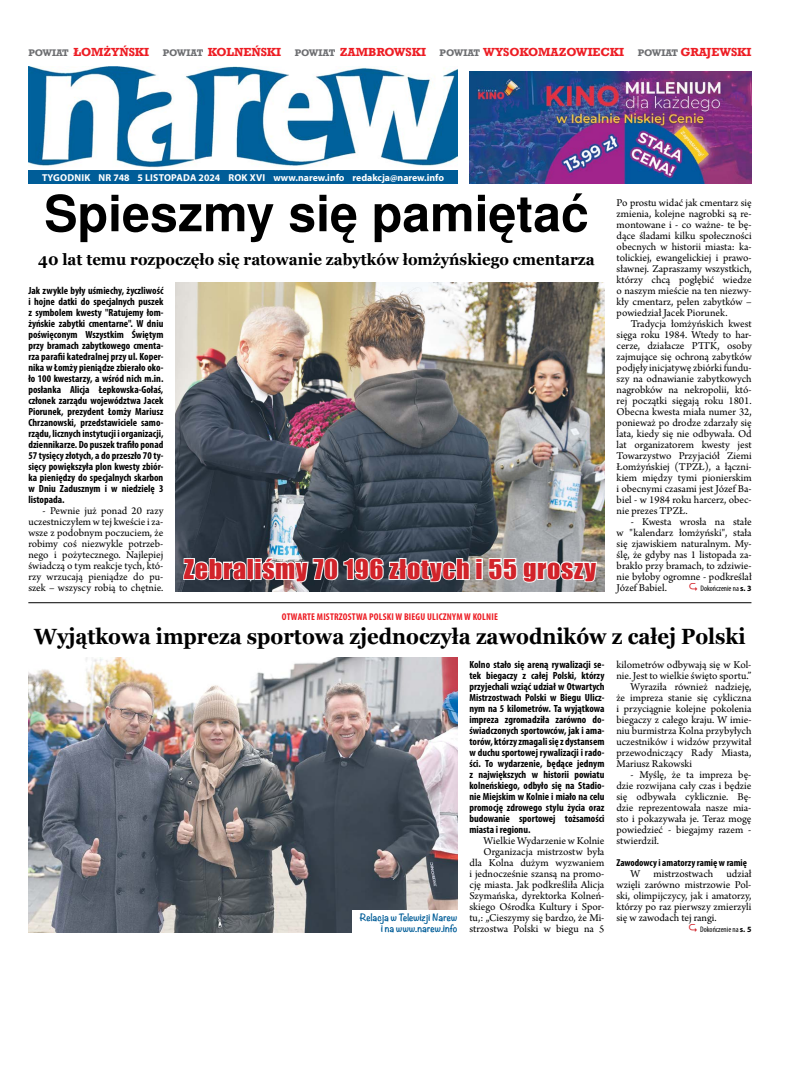
<style>
.page{position:relative;width:794px;height:1092px;background:#fff}
.page>*{position:absolute;margin:0;border:0;box-sizing:border-box;transform-origin:0 0}
.t1{font:700 50px "Nimbus San L";color:#000}
.t2{font:25px "Impact";letter-spacing:.025em;color:#d2232a;scale:1.04 1}
.t3{font:700 22px "Georgia";color:#000;scale:.92 1}
.t4{font:700 16px "Georgia";color:#000;scale:.94 1}
.t5{font:11px/11px "Arno Pro";color:#000;text-align:justify}
.t6{font:700 11px "Rockwell";color:#ed1d24}
.t7{font:700 condensed 10.4px/11px "Myriad Pro";color:#000;text-align:justify}
.t8{font:700 10px "Myriad Pro";color:#fff}
.t9{font:700 condensed 10px "Myriad Pro";color:#000}
.t10{font:700 condensed 9.8px "Myriad Pro";letter-spacing:.02em;color:#ed1d24}
.t11{font:700 9px/11px "Noteworthy";color:#005d98;text-align:right}
.t12{font:condensed 8px "Myriad Pro";color:#000}
.s1{font-size:9px;color:#6d6e71}
.s2{font-weight:700;font-stretch:normal}
</style>
<div class="page">
<img style="left:28px;top:66px;width:430px;height:102px">
<div style="left:28px;top:170px;width:430px;height:14px;background:#005d98"></div>
<img style="left:469px;top:71px;width:282px;height:113px">
<img style="left:175px;top:283px;width:429px;height:308px">
<hr style="left:28px;top:602px;width:723px;height:1px;background:#000">
<img style="left:28px;top:657px;width:429px;height:275px">
<svg style="left:182px;top:557px;width:65px;height:24px"></svg>
<div style="left:247px;top:558px;width:7px;height:22px;border:2px solid #fff"></div>
<svg style="left:253px;top:555px;width:345px;height:36px"></svg>
<div style="left:352px;top:910px;width:105px;height:33px;background:#fff"></div>
<p class="t6" style="left:28px;top:45px;width:724px"><span class="s1">POWIAT</span> ŁOMŻYŃSKI <span class="s1">POWIAT</span> KOLNEŃSKI <span class="s1">POWIAT</span> ZAMBROWSKI <span class="s1">POWIAT</span> WYSOKOMAZOWIECKI <span class="s1">POWIAT</span> GRAJEWSKI</p>
<p class="t8" style="left:42px;top:171px;width:403px">TYGODNIK NR 748 5 LISTOPADA 2024 ROK XVI www.narew.info redakcja@narew.info</p>
<h1 class="t1" style="left:44px;top:178px;width:546px">Spieszmy się pamiętać</h1>
<h3 class="t4" style="left:38px;top:247px;width:593px">40 lat temu rozpoczęło się ratowanie zabytków łomżyńskiego cmentarza</h3>
<p class="t7" style="left:28px;top:284px;width:137px">Jak zwykle były uśmiechy, życzliwość i hojne datki do specjalnych puszek z symbolem kwesty "Ratujemy łom&shy;żyńskie zabytki cmentarne". W dniu poświęconym Wszystkim Świętym przy bramach zabytkowego cmenta&shy;rza parafii katedralnej przy ul. Koper&shy;nika w Łomży pieniądze zbierało oko&shy;ło 100 kwestarzy, a wśród nich m.in. posłanka Alicja Łepkowska-Gołaś, członek zarządu województwa Jacek Piorunek, prezydent Łomży Mariusz Chrzanowski, przedstawiciele samo&shy;rządu, licznych instytucji i organizacji, dziennikarze. Do puszek trafiło ponad 57 tysięcy złotych, a do przeszło 70 ty&shy;sięcy powiększyła plon kwesty zbiór&shy;ka pieniędzy do specjalnych skarbon w Dniu Zadusznym i w niedzielę 3 listopada.</p>
<p class="t5" style="left:28px;top:505px;width:137px;text-indent:14px">- Pewnie już ponad 20 razy uczestniczyłem w tej kweście i za&shy;wsze z podobnym poczuciem, że robimy coś niezwykle potrzeb&shy;nego i pożytecznego. Najlepiej świadczą o tym reakcje tych, któ&shy;rzy wrzucają pieniądze do pu&shy;szek – wszyscy robią to chętnie.</p>
<h2 class="t2" style="left:184px;top:549px;width:398px">Zebraliśmy 70 196 złotych i 55 groszy</h2>
<p class="t5" style="left:616px;top:197px;width:137px">Po prostu widać jak cmentarz się zmienia, kolejne nagrobki są re&shy;montowane i - co ważne- te bę&shy;dące śladami kilku społeczności obecnych w historii miasta: ka&shy;tolickiej, ewangelickiej i prawo&shy;sławnej. Zapraszamy wszystkich, którzy chcą pogłębić wiedze o naszym mieście na ten niezwy&shy;kły cmentarz, pełen zabytków – powiedział Jacek Piorunek.</p>
<p class="t5" style="left:616px;top:318px;width:137px;text-indent:14px">Tradycja łomżyńskich kwest sięga roku 1984. Wtedy to har&shy;cerze, działacze PTTK, osoby zajmujące się ochroną zabytków podjęły inicjatywę zbiórki fundu&shy;szy na odnawianie zabytkowych nagrobków na nekropolii, któ&shy;rej początki sięgają roku 1801.<br>Obecna kwesta miała numer 32, ponieważ po drodze zdarzały się lata, kiedy się nie odbywała. Od lat organizatorem kwesty jest Towarzystwo Przyjaciół Ziemi Łomżyńskiej (TPZŁ), a łączni&shy;kiem między tymi pionierskim i obecnymi czasami jest Józef Ba&shy;biel - w 1984 roku harcerz, obec&shy;nie prezes TPZŁ.</p>
<p class="t5" style="left:616px;top:516px;width:137px;text-indent:14px">- Kwesta wrosła na stałe w "kalendarz łomżyński", stała się zjawiskiem naturalnym. My&shy;ślę, że gdyby nas 1 listopada za&shy;brakło przy bramach, to zdziwie&shy;nie byłoby ogromne - podkreślał Józef Babiel.</p>
<p class="t12" style="left:700px;top:583px;width:53px">Dokończenie na <span class="s2">s. 3</span></p>
<p class="t10" style="left:282px;top:611px;width:217px">OTWARTE MISTRZOSTWA POLSKI W BIEGU ULICZNYM W KOLNIE</p>
<h3 class="t3" style="left:34px;top:620px;width:774px">Wyjątkowa impreza sportowa zjednoczyła zawodników z całej Polski</h3>
<p class="t11" style="left:359px;top:911px;width:99px">Relacja w Telewizji Narew i na www.narew.info</p>
<p class="t7" style="left:469px;top:658px;width:136px">Kolno stało się areną rywalizacji se&shy;tek biegaczy z całej Polski, którzy przyjechali wziąć udział w Otwartych Mistrzostwach Polski w Biegu Ulicz&shy;nym na 5 kilometrów. Ta wyjątkowa impreza zgromadziła zarówno do&shy;świadczonych sportowców, jak i ama&shy;torów, którzy zmagali się z dystansem w duchu sportowej rywalizacji i rado&shy;ści. To wydarzenie, będące jednym z największych w historii powiatu kolneńskiego, odbyło się na Stadio&shy;nie Miejskim w Kolnie i miało na celu promocję zdrowego stylu życia oraz budowanie sportowej tożsamości miasta i regionu.</p>
<p class="t5" style="left:469px;top:835px;width:136px;text-align:right">Wielkie Wydarzenie w Kolnie<br>Organizacja mistrzostw była dla Kolna dużym wyzwaniem i jednocześnie szansą na promo&shy;cję miasta. Jak podkreśliła Alicja<br>Szymańska, dyrektorka Kolneń&shy;skiego Ośrodka Kultury i Spor&shy;tu,: „Cieszymy się bardzo, że Mi&shy;strzostwa Polski w biegu na 5</p>
<p class="t5" style="left:616px;top:659px;width:136px">kilometrów odbywają się w Kol-</p>
<p class="t5" style="left:616px;top:670px;width:136px">nie. Jest to wielkie święto sportu.”</p>
<p class="t5" style="left:630px;top:681px;width:122px">Wyraziła również nadzieję,</p>
<p class="t5" style="left:616px;top:692px;width:136px">że impreza stanie się cykliczna</p>
<p class="t5" style="left:616px;top:703px;width:136px">i przyciągnie kolejne pokolenia</p>
<p class="t5" style="left:616px;top:714px;width:136px">biegaczy z całego kraju. W imie-</p>
<p class="t5" style="left:616px;top:725px;width:136px">niu burmistrza Kolna przybyłych</p>
<p class="t5" style="left:616px;top:736px;width:136px">uczestników i widzów przywitał</p>
<p class="t5" style="left:616px;top:747px;width:136px">przewodniczący Rady Miasta,</p>
<p class="t5" style="left:616px;top:758px;width:77px">Mariusz Rakowski</p>
<p class="t5" style="left:616px;top:769px;width:136px;text-indent:14px">- Myślę, że ta impreza bę&shy;dzie rozwijana cały czas i będzie się odbywała cyklicznie. Bę&shy;dzie reprezentowała nasze mia&shy;sto i pokazywała je. Teraz mogę powiedzieć - biegajmy razem - stwierdził.</p>
<p class="t9" style="left:616px;top:856px;width:132px">Zawodowcy i amatorzy ramię w ramię</p>
<p class="t5" style="left:616px;top:868px;width:136px;text-indent:14px">W mistrzostwach udział wzięli zarówno mistrzowie Pol&shy;ski, olimpijczycy, jak i amatorzy, którzy po raz pierwszy zmierzyli się w zawodach tej rangi.</p>
<p class="t12" style="left:700px;top:924px;width:53px">Dokończenie na <span class="s2">s. 5</span></p>
</div>
